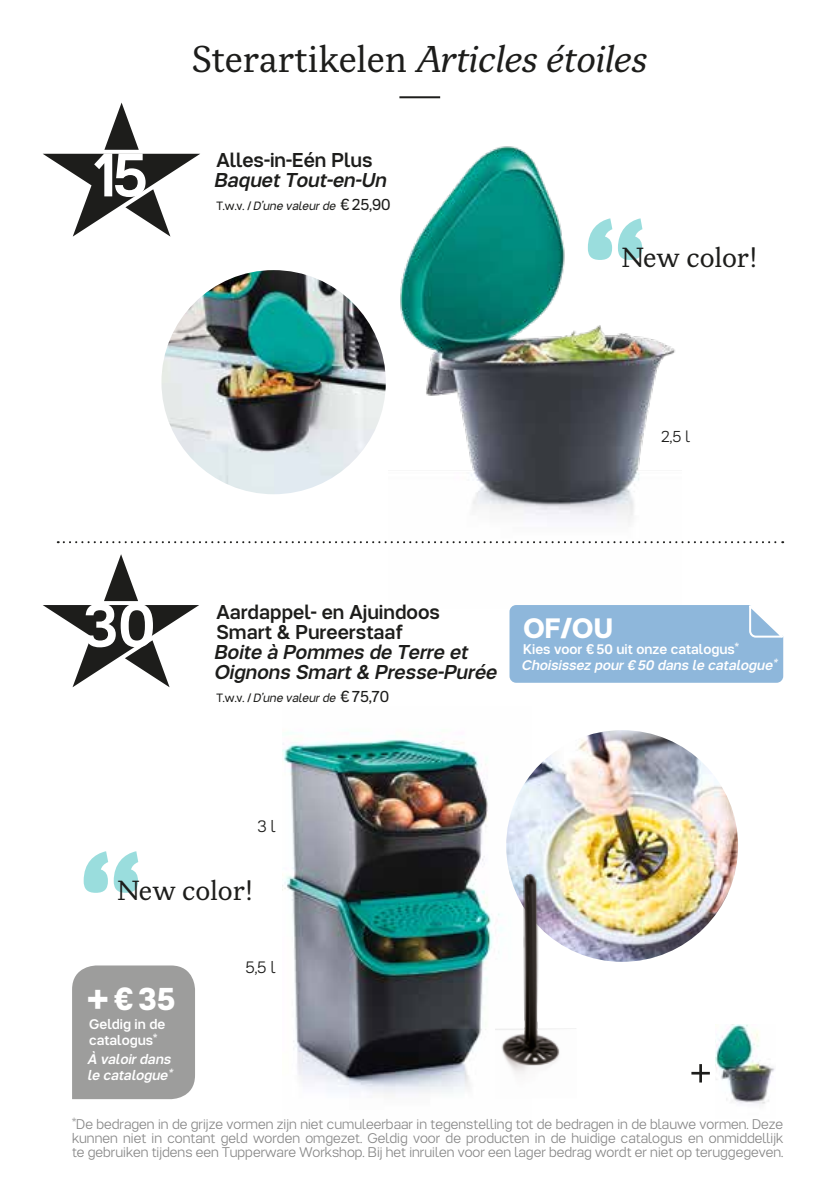
<style>
.page{position:relative;width:840px;height:1191px;background:#fff}
.page>*{position:absolute;margin:0;border:0;box-sizing:border-box;transform-origin:0 0}
.t1{font:500 62.2px "Tupper PRO";color:#fff}
.t2{font:500 61.8px "Tupper PRO";color:#fff}
.t3{font:500 46px "Tupper PRO";color:#fff}
.t4{font:italic 37.2px "Tupper Serif";color:#1d1d1b}
.t5{font:700 32px "Tupper PRO";color:#fff}
.t6{font:700 28px "Tupper PRO";color:#fff}
.t7{font:27.6px "Tupper Serif";color:#1d1d1b}
.t8{font:500 20px/20px "Tupper PR Oitalic";color:#1d1d1b}
.t9{font:500 20px/20px "Tupper PRO";color:#1d1d1b}
.t10{font:300 16.6px "Tupper PRO";color:#1d1d1b}
.t11{font:300 16px "Tupper PRO";color:#1d1d1b}
.t12{font:300 14px/14px "Tupper PRO";color:#878787;text-align:justify}
.t13{font:500 14px/16px "Tupper PR Oitalic";color:#fff}
.t14{font:500 14px/16px "Tupper PRO";color:#fff}
.t15{font:12px "Tupper PR Oitalic";color:#1d1d1b}
.s1{font-style:normal}
.s2{font-family:"Tupper PRO"}
.s3{font-family:"Tupper PRO";font-size:16px}
</style>
<div class="page">
<img style="left:161px;top:270px;width:224px;height:224px;border-radius:112px">
<img style="left:715px;top:1024px;width:60px;height:80px">
<img style="left:391px;top:146px;width:286px;height:398px">
<svg style="left:587px;top:218px;width:55px;height:42px"></svg>
<img style="left:282px;top:732px;width:211px;height:362px">
<svg style="left:84px;top:851px;width:54px;height:42px"></svg>
<img style="left:506px;top:730px;width:231px;height:232px;border-radius:116px">
<img style="left:495px;top:867px;width:81px;height:207px">
<svg style="left:691px;top:1064px;width:18px;height:18px"></svg>
<hr style="left:399px;top:96px;width:41px;height:2px;background:#1d1d1b">
<svg style="left:43px;top:554px;width:156px;height:133px"></svg>
<div style="left:509px;top:605px;width:275px;height:78px;background:#8eb7db"></div>
<svg style="left:58px;top:541px;width:724px;height:2px"></svg>
<div style="left:72px;top:965px;width:123px;height:134px;background:#9d9d9c"></div>
<svg style="left:43px;top:103px;width:157px;height:134px"></svg>
<h1 class="t1" style="left:91px;top:124px;width:59px">15</h1>
<h3 class="t4" style="left:192px;top:35px;width:457px"><span class="s1">Sterartikelen</span> Articles étoiles</h3>
<h3 class="t9" style="left:216px;top:148px;width:157px">Alles-in-Eén Plus</h3>
<h3 class="t8" style="left:216px;top:168px;width:174px">Baquet Tout-en-Un</h3>
<p class="t15" style="left:216px;top:196px;width:176px"><span class="s2">T.w.v. /</span> D’une valeur de <span class="s3">€25,90</span></p>
<h3 class="t7" style="left:621px;top:237px;width:137px">New color!</h3>
<p class="t11" style="left:661px;top:423px;width:30px">2,5 l</p>
<h2 class="t2" style="left:83px;top:575px;width:74px">30</h2>
<h3 class="t9" style="left:216px;top:600px;width:225px">Aardappel- en Ajuindoos<br>Smart &amp; Pureerstaaf</h3>
<h3 class="t8" style="left:216px;top:640px;width:284px">Boite à Pommes de Terre et<br>Oignons Smart &amp; Presse-Purée</h3>
<p class="t15" style="left:216px;top:688px;width:174px"><span class="s2">T.w.v. /</span> D’une valeur de <span class="s3">€75,70</span></p>
<h3 class="t6" style="left:523px;top:605px;width:91px">OF/OU</h3>
<p class="t14" style="left:523px;top:640px;width:217px">Kies voor €50 uit onze catalogus*</p>
<p class="t13" style="left:523px;top:656px;width:256px">Choisissez pour €50 dans le catalogue*</p>
<p class="t10" style="left:257px;top:813px;width:20px">3 l</p>
<h3 class="t7" style="left:117px;top:870px;width:137px">New color!</h3>
<h3 class="t5" style="left:113px;top:973px;width:64px">€35</h3>
<p class="t14" style="left:89px;top:1014px;width:78px">Geldig in de catalogus*</p>
<p class="t13" style="left:89px;top:1049px;width:86px">À valoir dans le catalogue*</p>
<h3 class="t3" style="left:87px;top:960px;width:22px">+</h3>
<p class="t10" style="left:245px;top:954px;width:32px">5,5 l</p>
<p class="t12" style="left:72px;top:1115px;width:712px">*De bedragen in de grijze vormen zijn niet cumuleerbaar in tegenstelling tot de bedragen in de blauwe vormen. Deze kunnen niet in contant geld worden omgezet. Geldig voor de producten in de huidige catalogus en onmiddellijk te gebruiken tijdens een Tupperware Workshop. Bij het inruilen voor een lager bedrag wordt er niet op teruggegeven.</p>
</div>
